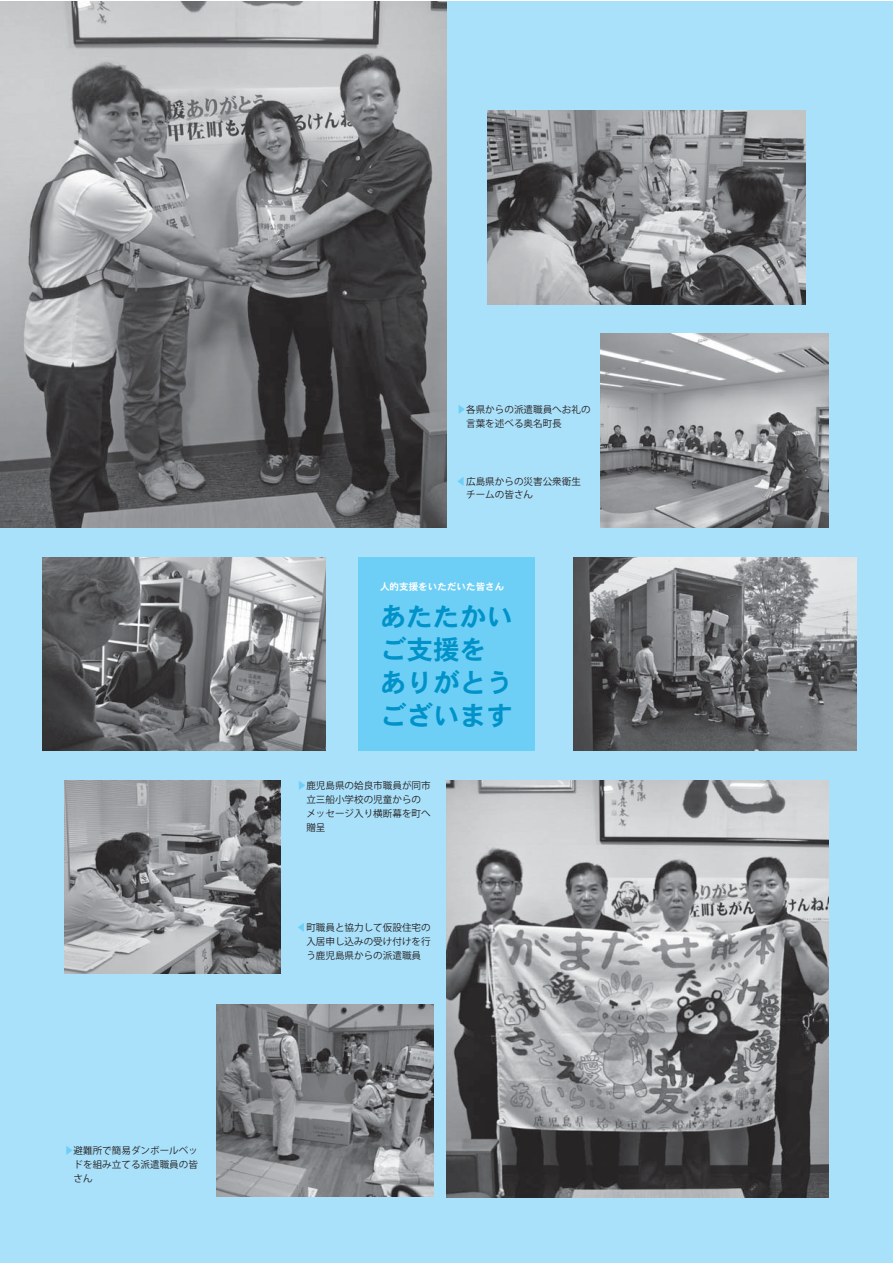
<style>
.page{position:relative;width:893px;height:1263px;background:#fff}
.page>*{position:absolute;margin:0;border:0;box-sizing:border-box;transform-origin:0 0}
.t1{font:26.55px/33px "DFHS Gothic Std W7 90 msp RKSJ H";color:#0092c8}
.t2{font:9.6px/13.8px "Koz Go Pro Regular 90 msp RKSJ V";color:#231f20}
.t3{font:9.6px "DFHS Gothic Std W7 90 msp RKSJ H";color:#fff}
.s1{color:#6dcff6}
</style>
<div class="page">
<div style="left:0;top:1px;width:892px;height:1262px;background:#aae1fa"></div>
<div style="left:358px;top:557px;width:177px;height:193px;background:#6dcff6"></div>
<img style="left:0;top:1px;width:447px;height:526px">
<img style="left:601px;top:334px;width:228px;height:193px">
<img style="left:447px;top:780px;width:382px;height:417px">
<img style="left:64px;top:781px;width:217px;height:193px">
<img style="left:217px;top:1004px;width:217px;height:193px">
<img style="left:43px;top:557px;width:282px;height:193px">
<img style="left:574px;top:557px;width:282px;height:193px">
<img style="left:488px;top:111px;width:318px;height:193px">
<p class="t2" style="left:74px;top:1144px;width:126px;text-align:justify;text-indent:-10px"><span class="s1">▶</span> 避難所で簡易ダンボールベッドを組み立てる派遣職員の皆さん</p>
<p class="t2" style="left:466px;top:403px;width:126px;text-indent:-10px"><span class="s1">▶</span> 各県からの派遣職員へお礼の言葉を述べる奥名町長</p>
<p class="t2" style="left:466px;top:474px;width:116px;text-indent:-10px"><span class="s1">◀</span> 広島県からの災害公衆衛生チームの皆さん</p>
<p class="t3" style="left:380px;top:581px;width:126px">人的支援をいただいた皆さん</p>
<h1 class="t1" style="left:380px;top:599px;width:134px">あたたかいご支援をありがとうございます</h1>
<p class="t2" style="left:306px;top:779px;width:126px;text-indent:-10px"><span class="s1">▶</span> 鹿児島県の姶良市職員が同市立三船小学校の児童からのメッセージ入り横断幕を町へ贈呈</p>
<p class="t2" style="left:306px;top:921px;width:126px;text-align:justify;text-indent:-10px"><span class="s1">◀</span> 町職員と協力して仮設住宅の入居申し込みの受け付けを行う鹿児島県からの派遣職員</p>
</div>
